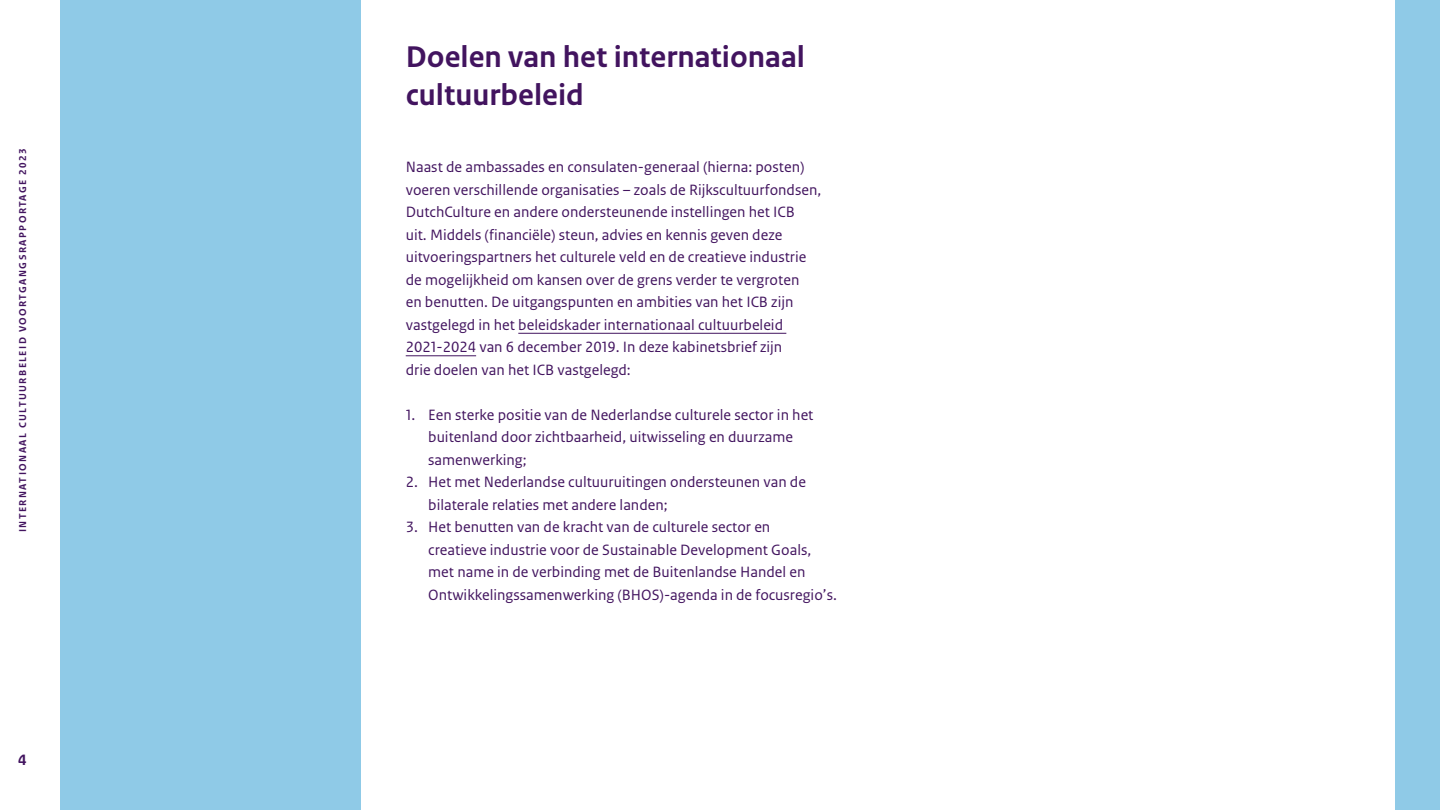
<style>
.page{position:relative;width:1440px;height:810px;background:#8fcae7}
.page>*{position:absolute;margin:0;border:0;box-sizing:border-box;transform-origin:0 0}
.Titel_H1{font:700 31.5px/37.8px "Rijksoverheid Sans Text";color:#42145f}
.Broodtekst_Auto{font:15.75px/22.5px "Rijksoverheid Sans Text";color:#42145f}
.t1{font:700 15.75px "Rijksoverheid Sans Text";color:#42145f}
.t2{font:700 10.5px "Rijksoverheid Sans Text";letter-spacing:.14em;color:#42145f}
</style>
<div class="page">
<div style="left:362px;top:0;width:1033px;height:810px;background:#fff"></div>
<hr style="left:518px;top:333px;width:268px;height:1px;background:#42145f">
<hr style="left:406px;top:355px;width:70px;height:1px;background:#42145f">
<div style="left:0;top:0;width:60px;height:810px;background:#fff"></div>
<p class="t2" style="left:17px;top:532px;width:386px;rotate:-90deg">INTERNATIONAAL CULTUURBELEID VOORTGANGSRAPPORTAGE 2023</p>
<p class="t1" style="left:18px;top:751px;width:10px">4</p>
<h1 class="Titel_H1" style="left:406px;top:38px;width:401px">Doelen van het internationaal cultuurbeleid</h1>
<p class="Broodtekst_Auto" style="left:406px;top:156px;width:417px">Naast de ambassades en consulaten-generaal (hierna: posten) voeren verschillende organisaties – zoals de Rijkscultuurfondsen, DutchCulture en andere ondersteunende instellingen het ICB<br>uit. Middels (financiële) steun, advies en kennis geven deze uitvoeringspartners het culturele veld en de creatieve industrie de mogelijkheid om kansen over de grens verder te vergroten<br>en benutten. De uitgangspunten en ambities van het ICB zijn vastgelegd in het beleidskader internationaal cultuurbeleid 2021-2024 van 6 december 2019. In deze kabinetsbrief zijn<br>drie doelen van het ICB vastgelegd:</p>
<p class="Broodtekst_Auto" style="left:428px;top:403px;width:387px;text-indent:-22px">1. Een sterke positie van de Nederlandse culturele sector in het buitenland door zichtbaarheid, uitwisseling en duurzame samenwerking;</p>
<p class="Broodtekst_Auto" style="left:428px;top:471px;width:379px;text-indent:-22px">2. Het met Nederlandse cultuuruitingen ondersteunen van de bilaterale relaties met andere landen;</p>
<p class="Broodtekst_Auto" style="left:428px;top:516px;width:410px;text-indent:-22px">3. Het benutten van de kracht van de culturele sector en<br>creatieve industrie voor de Sustainable Development Goals, met name in de verbinding met de Buitenlandse Handel en Ontwikkelingssamenwerking (BHOS)-agenda in de focusregio’s.</p>
</div>
